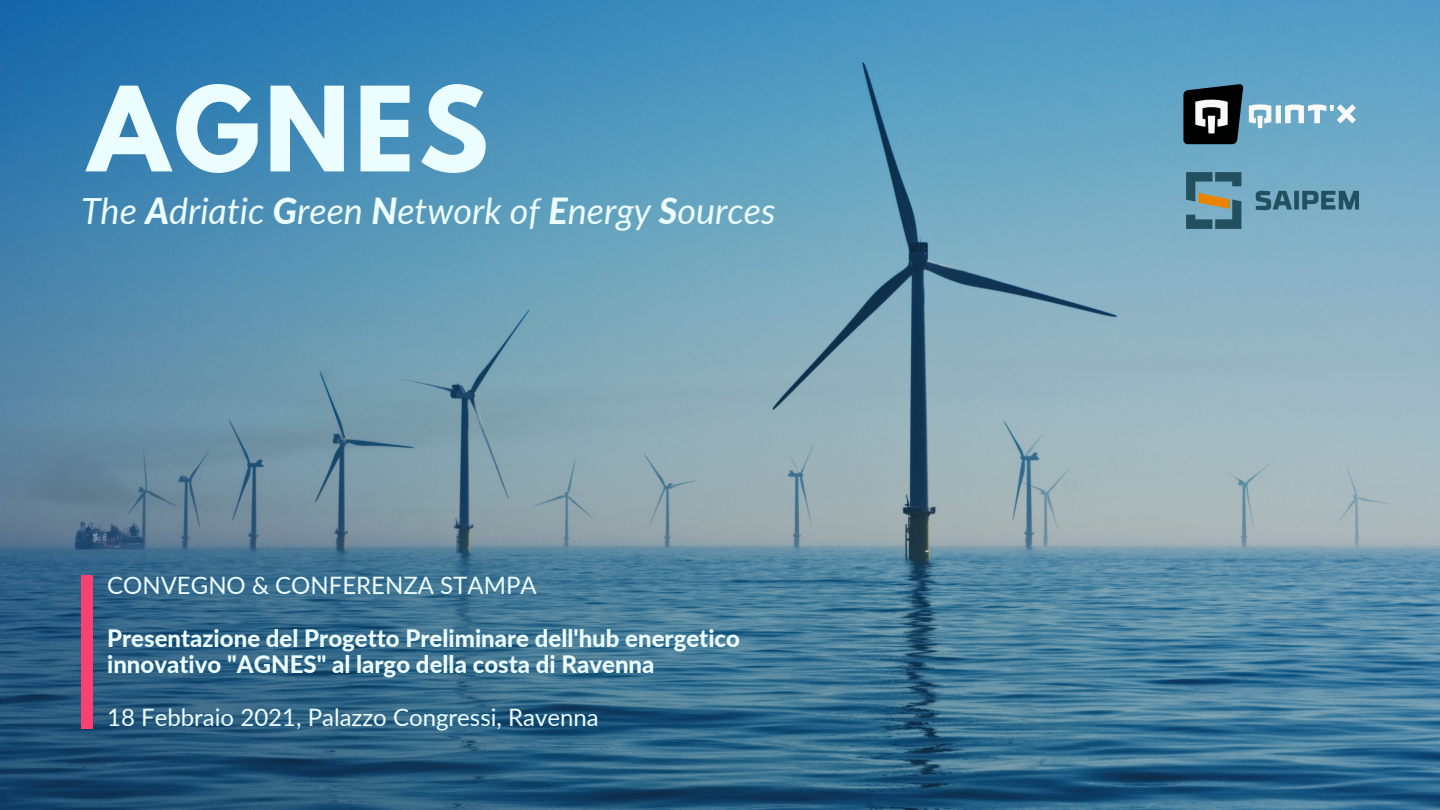
<style>
.page{position:relative;width:1440px;height:810px;background:#fff}
.page>*{position:absolute;margin:0;border:0;box-sizing:border-box;transform-origin:0 0}
.t1{font:700 104px "League Spartan";letter-spacing:.04em;color:#ebfdff}
.t2{font:italic 36px "Lato";color:#ebfdff}
.t3{font:800 24px/26.2px "Lato";color:#ebfdff}
.t4{font:24px "Lato";color:#ebfdff}
.s1{font-weight:800}
</style>
<div class="page">
<img style="left:0;top:0;width:1440px;height:810px">
<img style="left:1186px;top:173px;width:173px;height:55px">
<img style="left:1174px;top:81px;width:185px;height:67px">
<div style="left:81px;top:575px;width:12px;height:154px;background:#f84072"></div>
<p class="t1" style="left:88px;top:78px;width:402px">AGNES</p>
<p class="t2" style="left:81px;top:189px;width:696px">The <span class="s1">A</span>driatic <span class="s1">G</span>reen <span class="s1">N</span>etwork of <span class="s1">E</span>nergy <span class="s1">S</span>ources</p>
<p class="t4" style="left:107px;top:571px;width:431px">CONVEGNO &amp; CONFERENZA STAMPA</p>
<p class="t3" style="left:107px;top:625px;width:634px">Presentazione del Progetto Preliminare dell'hub energetico innovativo "AGNES" al largo della costa di Ravenna</p>
<p class="t4" style="left:107px;top:702px;width:493px">18 Febbraio 2021, Palazzo Congressi, Ravenna</p>
</div>
